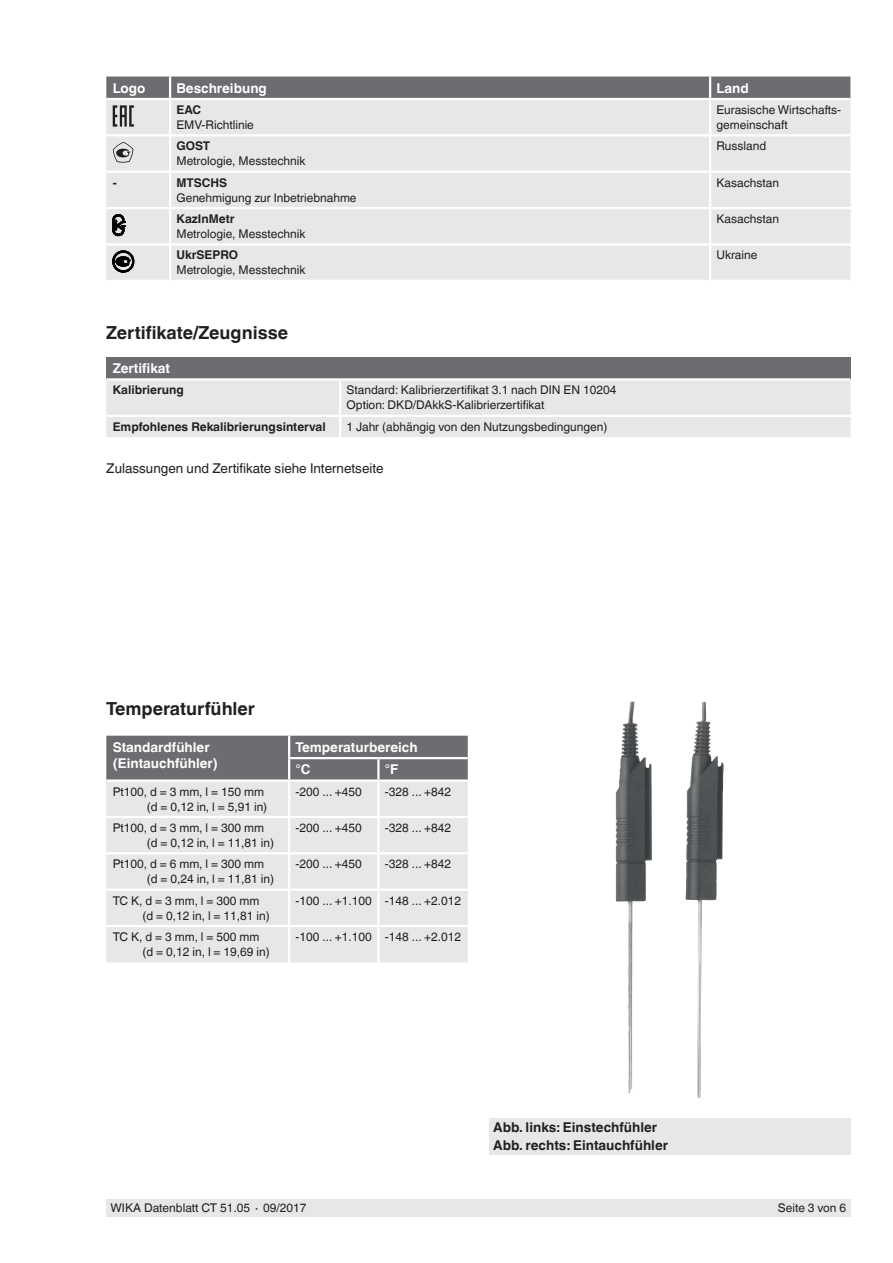
<style>
.page{position:relative;width:893px;height:1263px;background:#fff}
.page>*{position:absolute;margin:0;border:0;box-sizing:border-box;transform-origin:0 0}
.t1{font:700 18px "Helvetica World";color:#231f20}
.t2{font:700 13.5px/16.5px "Helvetica World";color:#fff}
.t3{font:700 13.5px/18px "Helvetica World";color:#231f20}
.t4{font:13.5px "Helvetica World";color:#231f20}
.t5{font:12px/15px "Helvetica World";color:#231f20}
.t6{font:700 12px "Helvetica World";color:#231f20}
</style>
<div class="page">
<div style="left:106px;top:1199px;width:744px;height:17px;background:#e6e7e9"></div>
<div style="left:106px;top:77px;width:744px;height:21px;background:#6c6d70"></div>
<div style="left:106px;top:100px;width:744px;height:180px;background:#e6e7e9"></div>
<hr style="left:170px;top:134px;width:540px;height:2px;background:#fff">
<hr style="left:170px;top:207px;width:540px;height:2px;background:#fff">
<hr style="left:169px;top:209px;width:2px;height:34px;background:#fff">
<hr style="left:709px;top:209px;width:2px;height:34px;background:#fff">
<hr style="left:170px;top:243px;width:540px;height:3px;background:#fff">
<hr style="left:169px;top:246px;width:2px;height:34px;background:#fff">
<hr style="left:710px;top:243px;width:140px;height:3px;background:#fff">
<hr style="left:709px;top:246px;width:2px;height:34px;background:#fff">
<hr style="left:106px;top:243px;width:64px;height:3px;background:#fff">
<hr style="left:170px;top:171px;width:540px;height:2px;background:#fff">
<hr style="left:169px;top:173px;width:2px;height:34px;background:#fff">
<hr style="left:710px;top:171px;width:140px;height:2px;background:#fff">
<hr style="left:709px;top:173px;width:2px;height:34px;background:#fff">
<hr style="left:106px;top:171px;width:64px;height:2px;background:#fff">
<hr style="left:106px;top:207px;width:64px;height:2px;background:#fff">
<hr style="left:710px;top:207px;width:140px;height:2px;background:#fff">
<hr style="left:710px;top:134px;width:140px;height:2px;background:#fff">
<hr style="left:106px;top:134px;width:64px;height:2px;background:#fff">
<hr style="left:169px;top:77px;width:2px;height:21px;background:#fff">
<hr style="left:709px;top:77px;width:2px;height:21px;background:#fff">
<hr style="left:709px;top:100px;width:2px;height:34px;background:#fff">
<hr style="left:709px;top:136px;width:2px;height:35px;background:#fff">
<hr style="left:169px;top:100px;width:2px;height:34px;background:#fff">
<hr style="left:169px;top:136px;width:2px;height:35px;background:#fff">
<svg style="left:113px;top:105px;width:21px;height:22px"></svg>
<svg style="left:113px;top:142px;width:20px;height:21px"></svg>
<svg style="left:113px;top:214px;width:12px;height:22px"></svg>
<svg style="left:113px;top:251px;width:21px;height:21px"></svg>
<div style="left:106px;top:357px;width:744px;height:22px;background:#6c6d70"></div>
<div style="left:106px;top:381px;width:744px;height:56px;background:#e6e7e9"></div>
<hr style="left:106px;top:378px;width:235px;height:3px;background:#fff">
<hr style="left:339px;top:381px;width:2px;height:34px;background:#fff">
<hr style="left:341px;top:378px;width:509px;height:3px;background:#fff">
<hr style="left:106px;top:415px;width:235px;height:2px;background:#fff">
<hr style="left:341px;top:415px;width:509px;height:2px;background:#fff">
<hr style="left:339px;top:417px;width:2px;height:20px;background:#fff">
<div style="left:106px;top:736px;width:362px;height:43px;background:#6c6d70"></div>
<div style="left:106px;top:782px;width:362px;height:180px;background:#e6e7e9"></div>
<hr style="left:288px;top:736px;width:2px;height:21px;background:#fff">
<hr style="left:288px;top:757px;width:90px;height:2px;background:#fff">
<hr style="left:288px;top:759px;width:2px;height:20px;background:#fff">
<hr style="left:378px;top:757px;width:90px;height:2px;background:#fff">
<hr style="left:377px;top:759px;width:3px;height:20px;background:#fff">
<hr style="left:288px;top:782px;width:2px;height:34px;background:#fff">
<hr style="left:377px;top:782px;width:3px;height:34px;background:#fff">
<hr style="left:106px;top:816px;width:183px;height:2px;background:#fff">
<hr style="left:289px;top:816px;width:89px;height:2px;background:#fff">
<hr style="left:288px;top:818px;width:2px;height:34px;background:#fff">
<hr style="left:378px;top:816px;width:90px;height:2px;background:#fff">
<hr style="left:377px;top:818px;width:3px;height:34px;background:#fff">
<hr style="left:106px;top:852px;width:183px;height:2px;background:#fff">
<hr style="left:289px;top:852px;width:89px;height:2px;background:#fff">
<hr style="left:288px;top:854px;width:2px;height:34px;background:#fff">
<hr style="left:378px;top:852px;width:90px;height:2px;background:#fff">
<hr style="left:377px;top:854px;width:3px;height:34px;background:#fff">
<hr style="left:106px;top:888px;width:183px;height:3px;background:#fff">
<hr style="left:289px;top:888px;width:89px;height:3px;background:#fff">
<hr style="left:288px;top:891px;width:2px;height:34px;background:#fff">
<hr style="left:378px;top:888px;width:90px;height:3px;background:#fff">
<hr style="left:377px;top:891px;width:3px;height:34px;background:#fff">
<hr style="left:106px;top:925px;width:183px;height:2px;background:#fff">
<hr style="left:289px;top:925px;width:89px;height:2px;background:#fff">
<hr style="left:288px;top:927px;width:2px;height:35px;background:#fff">
<hr style="left:378px;top:925px;width:90px;height:2px;background:#fff">
<hr style="left:377px;top:927px;width:3px;height:35px;background:#fff">
<div style="left:489px;top:1118px;width:361px;height:36px;background:#e6e7e9"></div>
<img style="left:616px;top:702px;width:16px;height:388px">
<p class="t2" style="left:113px;top:80px;width:34px">Logo</p>
<p class="t2" style="left:176px;top:80px;width:92px">Beschreibung</p>
<p class="t2" style="left:716px;top:80px;width:34px">Land</p>
<p class="t6" style="left:176px;top:103px;width:26px">EAC</p>
<p class="t5" style="left:176px;top:117px;width:79px">EMV-Richtlinie</p>
<p class="t5" style="left:716px;top:102px;width:126px">Eurasische Wirtschafts&shy;gemeinschaft</p>
<p class="t6" style="left:176px;top:139px;width:35px">GOST</p>
<p class="t5" style="left:176px;top:154px;width:130px">Metrologie, Messtechnik</p>
<p class="t5" style="left:716px;top:139px;width:51px">Russland</p>
<p class="t6" style="left:113px;top:176px;width:5px">-</p>
<p class="t6" style="left:176px;top:176px;width:52px">MTSCHS</p>
<p class="t5" style="left:176px;top:190px;width:182px">Genehmigung zur Inbetriebnahme</p>
<p class="t5" style="left:716px;top:175px;width:64px">Kasachstan</p>
<p class="t6" style="left:176px;top:212px;width:60px">KazInMetr</p>
<p class="t5" style="left:176px;top:226px;width:130px">Metrologie, Messtechnik</p>
<p class="t5" style="left:716px;top:211px;width:64px">Kasachstan</p>
<p class="t6" style="left:176px;top:248px;width:63px">UkrSEPRO</p>
<p class="t5" style="left:176px;top:263px;width:130px">Metrologie, Messtechnik</p>
<p class="t5" style="left:716px;top:248px;width:42px">Ukraine</p>
<h1 class="t1" style="left:106px;top:322px;width:183px">Zertifikate/Zeugnisse</h1>
<p class="t2" style="left:113px;top:360px;width:59px">Zertifikat</p>
<p class="t6" style="left:113px;top:383px;width:73px">Kalibrierung</p>
<p class="t5" style="left:347px;top:383px;width:271px">Standard: Kalibrierzertifikat 3.1 nach DIN EN 10204<br>Option: DKD/DAkkS-Kalibrierzertifikat</p>
<p class="t6" style="left:113px;top:420px;width:215px">Empfohlenes Rekalibrierungsinterval</p>
<p class="t5" style="left:347px;top:419px;width:262px">1 Jahr (abhängig von den Nutzungsbedingungen)</p>
<p class="t4" style="left:106px;top:461px;width:279px">Zulassungen und Zertifikate siehe Internetseite</p>
<h1 class="t1" style="left:106px;top:698px;width:150px">Temperaturfühler</h1>
<p class="t2" style="left:113px;top:739px;width:107px">Standardfühler (Eintauchfühler)</p>
<p class="t2" style="left:296px;top:736px;width:124px;line-height:22.5px">Temperaturbereich °C</p>
<p class="t2" style="left:385px;top:761px;width:15px">°F</p>
<p class="t5" style="left:113px;top:784px;width:156px;text-align:right">Pt100, d = 3 mm, l = 150 mm (d = 0,12 in, l = 5,91 in)</p>
<p class="t5" style="left:296px;top:784px;width:68px">-200 ... +450</p>
<p class="t5" style="left:385px;top:784px;width:68px">-328 ... +842</p>
<p class="t5" style="left:147px;top:820px;width:129px;text-indent:-34px">Pt100, d = 3 mm, l = 300 mm (d = 0,12 in, l = 11,81 in)</p>
<p class="t5" style="left:296px;top:820px;width:68px">-200 ... +450</p>
<p class="t5" style="left:385px;top:820px;width:68px">-328 ... +842</p>
<p class="t5" style="left:147px;top:857px;width:129px;text-indent:-34px">Pt100, d = 6 mm, l = 300 mm (d = 0,24 in, l = 11,81 in)</p>
<p class="t5" style="left:296px;top:857px;width:68px">-200 ... +450</p>
<p class="t5" style="left:385px;top:857px;width:68px">-328 ... +842</p>
<p class="t5" style="left:142px;top:893px;width:129px;text-indent:-30px">TC K, d = 3 mm, l = 300 mm (d = 0,12 in, l = 11,81 in)</p>
<p class="t5" style="left:296px;top:893px;width:167px">-100 ... +1.100 -148 ... +2.012</p>
<p class="t5" style="left:142px;top:929px;width:129px;text-indent:-30px">TC K, d = 3 mm, l = 500 mm (d = 0,12 in, l = 19,69 in)</p>
<p class="t5" style="left:296px;top:929px;width:167px">-100 ... +1.100 -148 ... +2.012</p>
<p class="t3" style="left:493px;top:1119px;width:176px">Abb. links: Einstechfühler<br>Abb. rechts: Eintauchfühler</p>
<p class="t5" style="left:111px;top:1200px;width:197px">WIKA Datenblatt CT 51.05 ∙ 09/2017</p>
<p class="t5" style="left:778px;top:1200px;width:70px">Seite 3 von 6</p>
</div>
